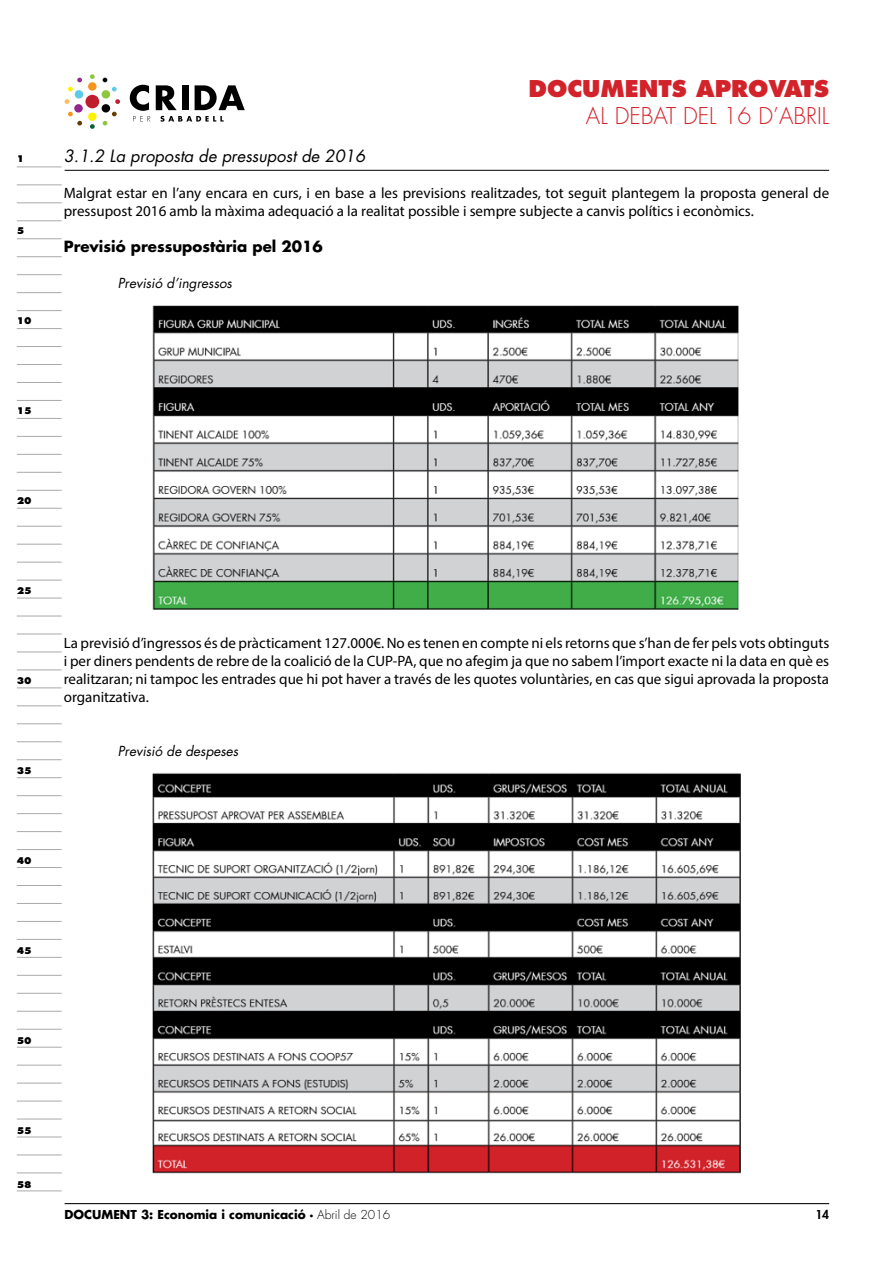
<style>
.page{position:relative;width:893px;height:1263px;background:#fff}
.page>*{position:absolute;margin:0;border:0;box-sizing:border-box;transform-origin:0 0}
.t1{font:300 22.5px "Futura LT";color:#d2232a}
.t2{font:800 22.5px "Futura LT";color:#d2232a}
.t3{font:italic 16.5px "Futura LT";color:#000}
.t4{font:15px/18px "Myriad Pro";color:#000}
.t5{font:700 15px "Futura LT";color:#000}
.t6{font:italic 13.5px "Futura LT";color:#000}
.t7{font:700 12px "Futura LT";color:#000}
.t8{font:800 12px "Futura LT";color:#000}
.t9{font:800 9px "Futura LT";color:#000}
.s1{font-weight:300}
</style>
<div class="page">
<hr style="left:17px;top:167px;width:45px;height:1px;background:#a7a9ac">
<hr style="left:17px;top:185px;width:45px;height:1px;background:#a7a9ac">
<hr style="left:17px;top:203px;width:45px;height:1px;background:#a7a9ac">
<hr style="left:17px;top:221px;width:45px;height:1px;background:#a7a9ac">
<hr style="left:17px;top:238px;width:45px;height:1px;background:#a7a9ac">
<hr style="left:17px;top:256px;width:45px;height:1px;background:#a7a9ac">
<hr style="left:17px;top:274px;width:45px;height:1px;background:#a7a9ac">
<hr style="left:17px;top:292px;width:45px;height:1px;background:#a7a9ac">
<hr style="left:17px;top:310px;width:45px;height:1px;background:#a7a9ac">
<hr style="left:17px;top:328px;width:45px;height:1px;background:#a7a9ac">
<hr style="left:17px;top:346px;width:45px;height:1px;background:#a7a9ac">
<hr style="left:17px;top:364px;width:45px;height:1px;background:#a7a9ac">
<hr style="left:17px;top:382px;width:45px;height:1px;background:#a7a9ac">
<hr style="left:17px;top:400px;width:45px;height:1px;background:#a7a9ac">
<hr style="left:17px;top:418px;width:45px;height:1px;background:#a7a9ac">
<hr style="left:17px;top:436px;width:45px;height:1px;background:#a7a9ac">
<hr style="left:17px;top:454px;width:45px;height:1px;background:#a7a9ac">
<hr style="left:17px;top:472px;width:45px;height:1px;background:#a7a9ac">
<hr style="left:17px;top:490px;width:45px;height:1px;background:#a7a9ac">
<hr style="left:17px;top:508px;width:45px;height:1px;background:#a7a9ac">
<hr style="left:17px;top:526px;width:45px;height:1px;background:#a7a9ac">
<hr style="left:17px;top:544px;width:45px;height:1px;background:#a7a9ac">
<hr style="left:17px;top:562px;width:45px;height:1px;background:#a7a9ac">
<hr style="left:17px;top:580px;width:45px;height:1px;background:#a7a9ac">
<hr style="left:17px;top:598px;width:45px;height:1px;background:#a7a9ac">
<hr style="left:17px;top:616px;width:45px;height:1px;background:#a7a9ac">
<hr style="left:17px;top:634px;width:45px;height:1px;background:#a7a9ac">
<hr style="left:17px;top:652px;width:45px;height:1px;background:#a7a9ac">
<hr style="left:17px;top:670px;width:45px;height:1px;background:#a7a9ac">
<hr style="left:17px;top:688px;width:45px;height:1px;background:#a7a9ac">
<hr style="left:17px;top:706px;width:45px;height:1px;background:#a7a9ac">
<hr style="left:17px;top:723px;width:45px;height:1px;background:#a7a9ac">
<hr style="left:17px;top:741px;width:45px;height:1px;background:#a7a9ac">
<hr style="left:17px;top:759px;width:45px;height:1px;background:#a7a9ac">
<hr style="left:17px;top:777px;width:45px;height:1px;background:#a7a9ac">
<hr style="left:17px;top:795px;width:45px;height:1px;background:#a7a9ac">
<hr style="left:17px;top:813px;width:45px;height:1px;background:#a7a9ac">
<hr style="left:17px;top:831px;width:45px;height:1px;background:#a7a9ac">
<hr style="left:17px;top:849px;width:45px;height:1px;background:#a7a9ac">
<hr style="left:17px;top:867px;width:45px;height:1px;background:#a7a9ac">
<hr style="left:17px;top:885px;width:45px;height:1px;background:#a7a9ac">
<hr style="left:17px;top:903px;width:45px;height:1px;background:#a7a9ac">
<hr style="left:17px;top:921px;width:45px;height:1px;background:#a7a9ac">
<hr style="left:17px;top:939px;width:45px;height:1px;background:#a7a9ac">
<hr style="left:17px;top:957px;width:45px;height:1px;background:#a7a9ac">
<hr style="left:17px;top:975px;width:45px;height:1px;background:#a7a9ac">
<hr style="left:17px;top:993px;width:45px;height:1px;background:#a7a9ac">
<hr style="left:17px;top:1011px;width:45px;height:1px;background:#a7a9ac">
<hr style="left:17px;top:1029px;width:45px;height:1px;background:#a7a9ac">
<hr style="left:17px;top:1047px;width:45px;height:1px;background:#a7a9ac">
<hr style="left:17px;top:1065px;width:45px;height:1px;background:#a7a9ac">
<hr style="left:17px;top:1083px;width:45px;height:1px;background:#a7a9ac">
<hr style="left:17px;top:1101px;width:45px;height:1px;background:#a7a9ac">
<hr style="left:17px;top:1119px;width:45px;height:1px;background:#a7a9ac">
<hr style="left:17px;top:1137px;width:45px;height:1px;background:#a7a9ac">
<hr style="left:17px;top:1155px;width:45px;height:1px;background:#a7a9ac">
<hr style="left:17px;top:1173px;width:45px;height:1px;background:#a7a9ac">
<hr style="left:17px;top:1190px;width:45px;height:1px;background:#a7a9ac">
<hr style="left:65px;top:1203px;width:764px;height:1px;background:#000">
<svg style="left:156px;top:85px;width:21px;height:25px"></svg>
<div style="left:182px;top:85px;width:6px;height:25px;background:#000"></div>
<svg style="left:195px;top:85px;width:50px;height:25px"></svg>
<div style="left:88px;top:82px;width:9px;height:9px;background:#f7941e;border-radius:50%"></div>
<div style="left:75px;top:90px;width:8px;height:9px;background:#5ccaea;border-radius:50%"></div>
<div style="left:102px;top:90px;width:8px;height:9px;background:#8dc63f;border-radius:50%"></div>
<div style="left:74px;top:104px;width:9px;height:9px;background:#92278f;border-radius:50%"></div>
<div style="left:102px;top:104px;width:8px;height:9px;background:#000;border-radius:50%"></div>
<div style="left:88px;top:113px;width:9px;height:8px;background:#fff200;border-radius:50%"></div>
<svg style="left:90px;top:74px;width:5px;height:5px"></svg>
<svg style="left:103px;top:78px;width:14px;height:13px"></svg>
<svg style="left:115px;top:99px;width:5px;height:5px"></svg>
<svg style="left:103px;top:112px;width:14px;height:14px"></svg>
<svg style="left:90px;top:124px;width:5px;height:5px"></svg>
<svg style="left:68px;top:112px;width:14px;height:14px"></svg>
<svg style="left:65px;top:99px;width:5px;height:5px"></svg>
<svg style="left:68px;top:78px;width:14px;height:13px"></svg>
<div style="left:85px;top:95px;width:14px;height:13px;background:#be1e2d;border-radius:50%"></div>
<svg style="left:130px;top:85px;width:20px;height:37px"></svg>
<svg style="left:160px;top:116px;width:64px;height:6px"></svg>
<hr style="left:65px;top:170px;width:764px;height:1px;background:#000">
<img style="left:152px;top:305px;width:587px;height:305px">
<img style="left:152px;top:773px;width:589px;height:400px">
<p class="t9" style="left:17px;top:153px;width:9px">1</p>
<p class="t9" style="left:17px;top:225px;width:9px">5</p>
<p class="t9" style="left:17px;top:315px;width:16px">10</p>
<h1 class="t2" style="left:528px;top:74px;width:302px">DOCUMENTS APROVATS</h1>
<h1 class="t1" style="left:586px;top:102px;width:245px">AL DEBAT DEL 16 D’ABRIL</h1>
<p class="t3" style="left:64px;top:145px;width:303px">3.1.2 La proposta de pressupost de 2016</p>
<p class="t4" style="left:64px;top:184px;width:767px">Malgrat estar en l’any encara en curs, i en base a les previsions realitzades, tot seguit plantegem la proposta general de pressupost 2016 amb la màxima adequació a la realitat possible i sempre subjecte a canvis polítics i econòmics.</p>
<p class="t5" style="left:64px;top:236px;width:260px">Previsió pressupostària pel 2016</p>
<p class="t6" style="left:118px;top:274px;width:116px">Previsió d’ingressos</p>
<p class="t9" style="left:17px;top:405px;width:16px">15</p>
<p class="t9" style="left:17px;top:495px;width:16px">20</p>
<p class="t9" style="left:17px;top:585px;width:16px">25</p>
<p class="t9" style="left:17px;top:675px;width:16px">30</p>
<p class="t9" style="left:17px;top:765px;width:16px">35</p>
<p class="t4" style="left:64px;top:634px;width:767px;text-align:justify">La previsió d’ingressos és de pràcticament 127.000€. No es tenen en compte ni els retorns que s’han de fer pels vots obtinguts i per diners pendents de rebre de la coalició de la CUP-PA, que no afegim ja que no sabem l’import exacte ni la data en què es realitzaran; ni tampoc les entrades que hi pot haver a través de les quotes voluntàries, en cas que sigui aprovada la proposta organitzativa.</p>
<p class="t6" style="left:118px;top:742px;width:122px">Previsió de despeses</p>
<p class="t9" style="left:17px;top:855px;width:16px">40</p>
<p class="t9" style="left:17px;top:945px;width:16px">45</p>
<p class="t9" style="left:17px;top:1035px;width:16px">50</p>
<p class="t9" style="left:17px;top:1125px;width:16px">55</p>
<p class="t9" style="left:17px;top:1179px;width:16px">58</p>
<p class="t7" style="left:65px;top:1207px;width:327px">DOCUMENT 3: Economia i comunicació · <span class="s1">Abril de 2016</span></p>
<p class="t8" style="left:815px;top:1207px;width:15px">14</p>
</div>
